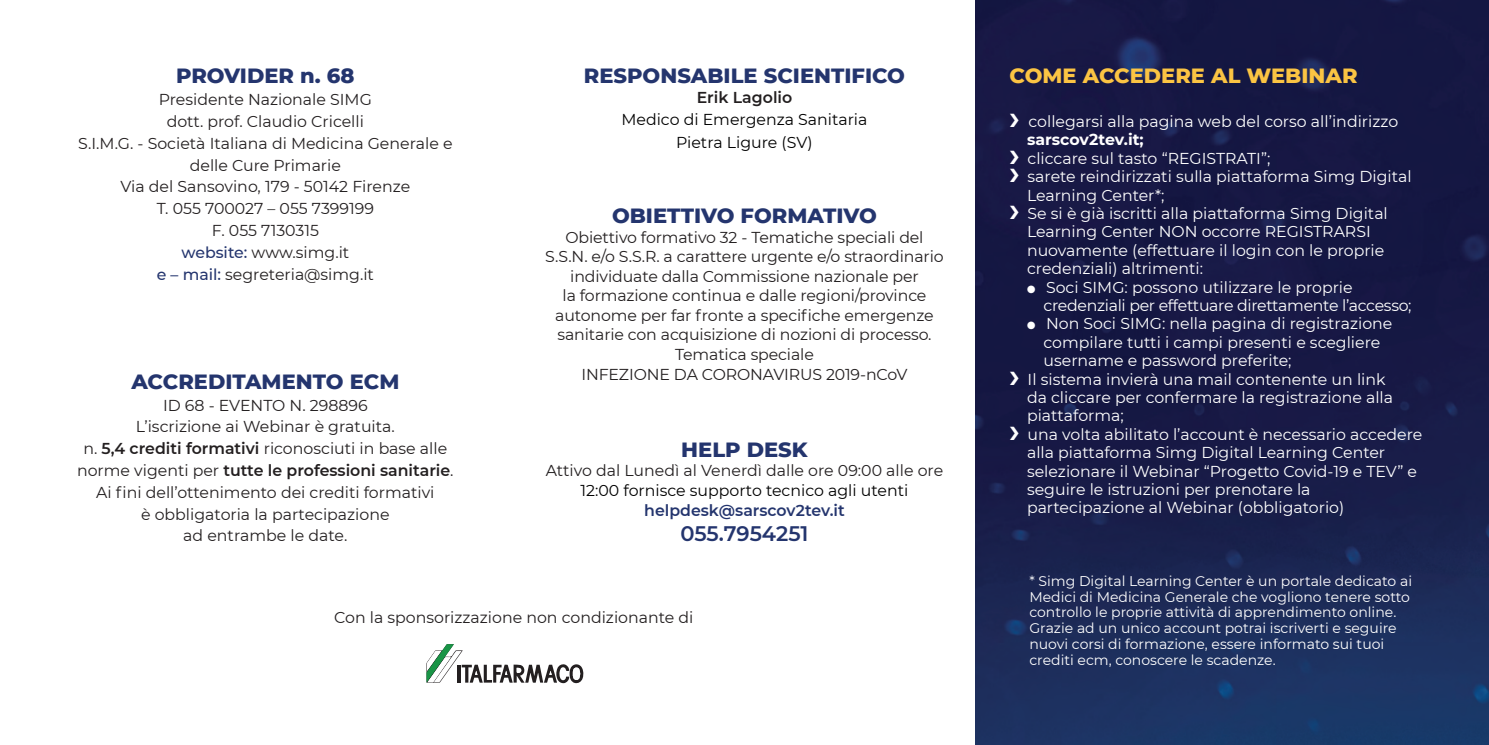
<style>
.page{position:relative;width:1489px;height:745px;background:#fff}
.page>*{position:absolute;margin:0;border:0;box-sizing:border-box;transform-origin:0 0}
.t1{font:800 21px "Montserrat";color:#24356e}
.t2{font:800 21px "Montserrat";color:#fbc443}
.t3{font:600 21px "Montserrat";color:#24356e}
.t4{font:15.75px/21.9px "Montserrat";letter-spacing:-.005em;color:#231f20;text-align:center}
.t5{font:15.75px/18.4px "Montserrat";color:#fff}
.t6{font:15.75px/18.4px "Montserrat";letter-spacing:-.02em;color:#fff}
.t7{font:15.75px/22.4px "Montserrat";color:#000;text-align:center}
.t8{font:600 15.75px "Montserrat";color:#24356e}
.t9{font:700 15.75px "Montserrat";color:#fff}
.t10{font:600 15.75px "Montserrat";color:#231f20}
.t11{font:14px/15.8px "Montserrat";color:#fff}
.s1{font-weight:500;color:#24356e}
.s2{font-weight:600}
</style>
<div class="page">
<img style="left:975px;top:0;width:513px;height:744px">
<svg style="left:426px;top:644px;width:157px;height:39px"></svg>
<svg style="left:1010px;top:113px;width:8px;height:14px"></svg>
<svg style="left:1010px;top:150px;width:8px;height:32px"></svg>
<svg style="left:1010px;top:205px;width:8px;height:14px"></svg>
<svg style="left:1010px;top:371px;width:8px;height:13px"></svg>
<svg style="left:1010px;top:426px;width:8px;height:13px"></svg>
<h1 class="t1" style="left:176px;top:60px;width:180px">PROVIDER n. 68</h1>
<p class="t4" style="left:78px;top:88px;width:376px">Presidente Nazionale SIMG<br>dott. prof. Claudio Cricelli<br>S.I.M.G. - Società Italiana di Medicina Generale e delle Cure Primarie<br>Via del Sansovino, 179 - 50142 Firenze<br>T. 055 700027 – 055 7399199<br>F. 055 7130315<br><span class="s1">website:</span> www.simg.it<br><span class="s1">e – mail:</span> segreteria@simg.it</p>
<h1 class="t1" style="left:131px;top:366px;width:269px">ACCREDITAMENTO ECM</h1>
<p class="t4" style="left:77px;top:393px;width:378px">ID 68 - EVENTO N. 298896<br>L’iscrizione ai Webinar è gratuita.<br>n. <span class="s2">5,4 crediti formativi</span> riconosciuti in base alle norme vigenti per <span class="s2">tutte le professioni sanitarie</span>.<br>Ai fini dell’ottenimento dei crediti formativi<br>è obbligatoria la partecipazione<br>ad entrambe le date.</p>
<h1 class="t1" style="left:584px;top:60px;width:323px">RESPONSABILE SCIENTIFICO</h1>
<p class="t10" style="left:696px;top:86px;width:97px">Erik Lagolio</p>
<p class="t7" style="left:621px;top:108px;width:247px">Medico di Emergenza Sanitaria<br>Pietra Ligure (SV)</p>
<h1 class="t1" style="left:612px;top:200px;width:266px">OBIETTIVO FORMATIVO</h1>
<p class="t4" style="left:545px;top:227px;width:400px;line-height:19.4px">Obiettivo formativo 32 - Tematiche speciali del S.S.N. e/o S.S.R. a carattere urgente e/o straordinario individuate dalla Commissione nazionale per<br>la formazione continua e dalle regioni/province autonome per far fronte a specifiche emergenze sanitarie con acquisizione di nozioni di processo.<br>Tematica speciale<br>INFEZIONE DA CORONAVIRUS 2019-nCoV</p>
<h1 class="t1" style="left:681px;top:434px;width:128px">HELP DESK</h1>
<p class="t4" style="left:545px;top:459px;width:399px">Attivo dal Lunedì al Venerdì dalle ore 09:00 alle ore</p>
<p class="t7" style="left:580px;top:478px;width:329px">12:00 fornisce supporto tecnico agli utenti</p>
<p class="t8" style="left:644px;top:498px;width:202px">helpdesk@sarscov2tev.it</p>
<h1 class="t3" style="left:680px;top:518px;width:130px">055.7954251</h1>
<p class="t4" style="left:334px;top:606px;width:361px">Con la sponsorizzazione non condizionante di</p>
<h1 class="t2" style="left:1009px;top:60px;width:349px">COME ACCEDERE AL WEBINAR</h1>
<p class="t5" style="left:1028px;top:112px;width:371px">collegarsi alla pagina web del corso all’indirizzo</p>
<p class="t9" style="left:1026px;top:128px;width:118px">sarscov2tev.it;</p>
<p class="t5" style="left:1026px;top:148px;width:386px">cliccare sul tasto “REGISTRATI”;<br>sarete reindirizzati sulla piattaforma Simg Digital Learning Center*;<br>Se si è già iscritti alla piattaforma Simg Digital Learning Center NON occorre REGISTRARSI nuovamente (effettuare il login con le proprie credenziali) altrimenti:</p>
<p class="t6" style="left:1043px;top:277px;width:369px;text-indent:-16px">● Soci SIMG: possono utilizzare le proprie credenziali per effettuare direttamente l’accesso;</p>
<p class="t5" style="left:1026px;top:314px;width:367px">● Non Soci SIMG: nella pagina di registrazione</p>
<p class="t5" style="left:1043px;top:332px;width:338px">compilare tutti i campi presenti e scegliere</p>
<p class="t5" style="left:1043px;top:350px;width:249px">username e password preferite;</p>
<p class="t5" style="left:1027px;top:369px;width:359px">Il sistema invierà una mail contenente un link</p>
<p class="t5" style="left:1026px;top:387px;width:367px">da cliccare per confermare la registrazione alla</p>
<p class="t5" style="left:1026px;top:406px;width:98px">piattaforma;</p>
<p class="t5" style="left:1027px;top:424px;width:396px">una volta abilitato l’account è necessario accedere</p>
<p class="t5" style="left:1026px;top:442px;width:360px">alla piattaforma Simg Digital Learning Center</p>
<p class="t5" style="left:1026px;top:461px;width:391px">selezionare il Webinar “Progetto Covid-19 e TEV” e</p>
<p class="t5" style="left:1026px;top:479px;width:285px">seguire le istruzioni per prenotare la</p>
<p class="t5" style="left:1026px;top:497px;width:319px">partecipazione al Webinar (obbligatorio)</p>
<p class="t11" style="left:1029px;top:572px;width:384px">* Simg Digital Learning Center è un portale dedicato ai Medici di Medicina Generale che vogliono tenere sotto controllo le proprie attività di apprendimento online.<br>Grazie ad un unico account potrai iscriverti e seguire nuovi corsi di formazione, essere informato sui tuoi crediti ecm, conoscere le scadenze.</p>
</div>
